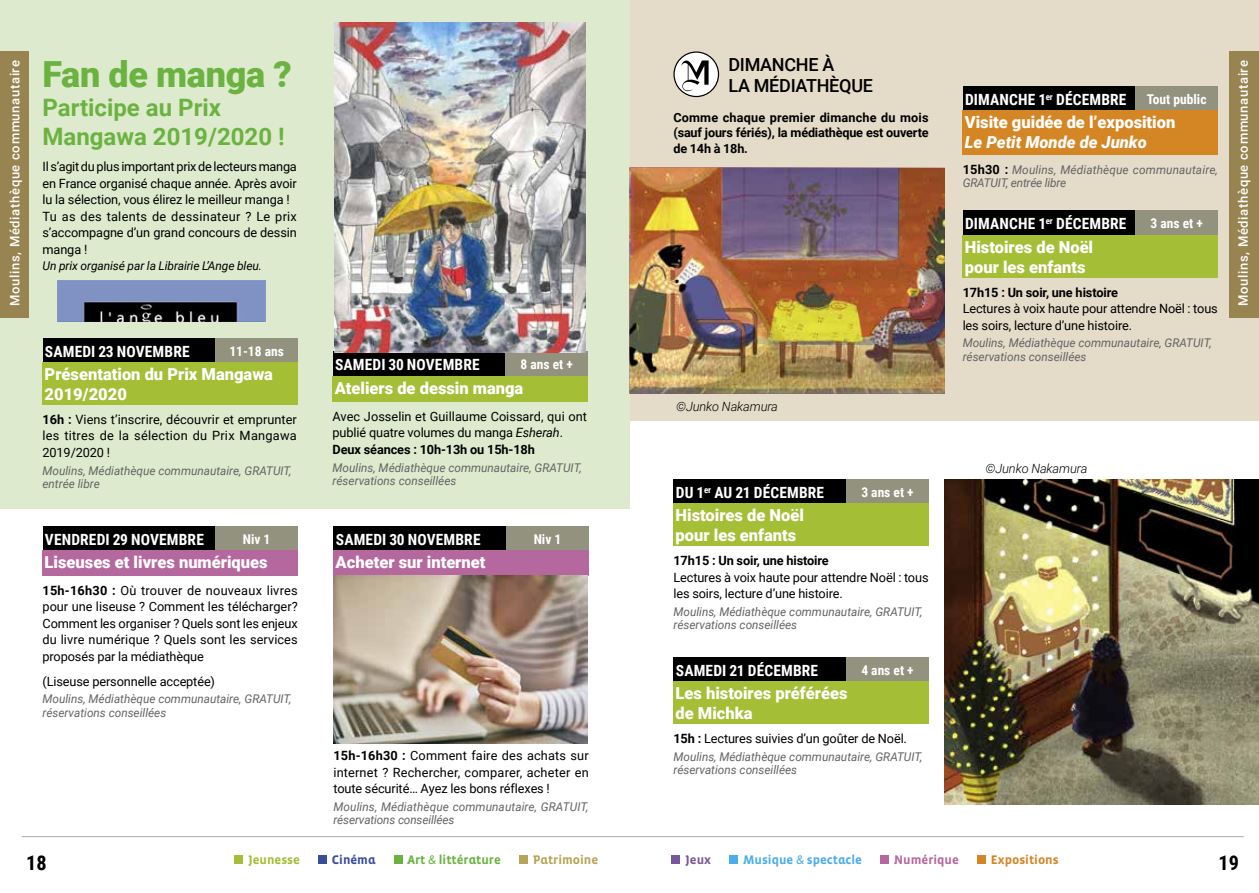
<style>
.page{position:relative;width:1259px;height:893px;background:#fff}
.page>*{position:absolute;margin:0;border:0;box-sizing:border-box;transform-origin:0 0}
.t1{font:900 36px "Roboto";letter-spacing:-.01em;color:#6bb340}
.t2{font:700 24px/28.8px "Roboto";color:#6bb340}
.t3{font:700 20.25px "Roboto Condensed";color:#000}
.t4{font:500 18px/21px "Roboto";letter-spacing:-.015em;color:#000}
.t5{font:900 16.5px/19.8px "Roboto";color:#fff}
.t6{font:italic 900 16.5px "Roboto";color:#fff}
.t7{font:700 15.45px "Roboto Condensed";letter-spacing:.01em;color:#fff}
.t8{font:700 13.5px "Roboto Condensed";color:#fff}
.t9{font:500 13.05px "Roboto";letter-spacing:.05em;color:#fff}
.t10{font:12.75px/16.5px "Roboto";letter-spacing:-.01em;color:#000}
.t11{font:700 12.75px "Roboto";letter-spacing:-.01em;color:#000}
.t12{font:italic 300 12.75px "Roboto";letter-spacing:-.01em;color:#000}
.t13{font:700 12.75px "Vista Sans Alt";color:#4cadea}
.t14{font:700 12.75px "Vista Sans Alt";color:#6bb340}
.t15{font:700 12.75px "Vista Sans Alt";color:#d48625}
.t16{font:700 12.75px "Vista Sans Alt";color:#b6a457}
.t17{font:700 12.75px "Vista Sans Alt";color:#b5689d}
.t18{font:700 12.75px "Vista Sans Alt";color:#a4be35}
.t19{font:700 12.75px "Vista Sans Alt";color:#3a4d98}
.t20{font:700 12.75px "Vista Sans Alt";color:#78589a}
.t21{font:700 12.6px/15.1px "Roboto";letter-spacing:-.015em;color:#000;text-align:justify}
.t22{font:italic 12px/13.5px "Roboto";color:#636363}
.t23{font:italic 12px "Roboto";letter-spacing:-.01em;color:#000}
.s1{font-weight:700;font-style:normal;font-size:12.75px;color:#000}
.s2{font-weight:700}
.s3{font-style:italic}
.s4{font-family:"Vista Sans Reg";font-weight:400}
</style>
<div class="page">
<div style="left:629px;top:0;width:630px;height:421px;background:#e4dbc9"></div>
<div style="left:962px;top:211px;width:173px;height:24px;background:#000"></div>
<div style="left:1135px;top:211px;width:82px;height:24px;background:#93927f"></div>
<div style="left:962px;top:235px;width:255px;height:43px;background:#a4be35"></div>
<div style="left:962px;top:87px;width:173px;height:23px;background:#000"></div>
<div style="left:1135px;top:87px;width:82px;height:23px;background:#93927f"></div>
<div style="left:962px;top:110px;width:255px;height:45px;background:#d48625"></div>
<svg style="left:674px;top:52px;width:44px;height:45px"></svg>
<div style="left:673px;top:51px;width:46px;height:46px;border:1px solid #000;border-radius:50%"></div>
<svg style="left:681px;top:60px;width:27px;height:31px"></svg>
<div style="left:673px;top:479px;width:173px;height:24px;background:#000"></div>
<div style="left:846px;top:479px;width:82px;height:24px;background:#93927f"></div>
<div style="left:673px;top:503px;width:255px;height:43px;background:#a4be35"></div>
<div style="left:673px;top:657px;width:173px;height:24px;background:#000"></div>
<div style="left:846px;top:657px;width:82px;height:24px;background:#93927f"></div>
<div style="left:673px;top:681px;width:255px;height:43px;background:#a4be35"></div>
<div style="left:0;top:0;width:629px;height:508px;background:#deeace"></div>
<div style="left:43px;top:338px;width:172px;height:24px;background:#000"></div>
<div style="left:215px;top:338px;width:83px;height:24px;background:#93927f"></div>
<div style="left:43px;top:362px;width:255px;height:43px;background:#a4be35"></div>
<div style="left:333px;top:352px;width:172px;height:24px;background:#000"></div>
<div style="left:505px;top:352px;width:83px;height:24px;background:#93927f"></div>
<div style="left:333px;top:376px;width:255px;height:26px;background:#a4be35"></div>
<img style="left:334px;top:22px;width:251px;height:330px">
<div style="left:234px;top:856px;width:9px;height:8px;background:#a4be35"></div>
<div style="left:318px;top:856px;width:9px;height:8px;background:#3a4d98"></div>
<div style="left:394px;top:856px;width:8px;height:8px;background:#6bb340"></div>
<div style="left:519px;top:856px;width:8px;height:8px;background:#b6a457"></div>
<div style="left:671px;top:856px;width:9px;height:8px;background:#78589a"></div>
<div style="left:729px;top:856px;width:9px;height:8px;background:#4cadea"></div>
<div style="left:880px;top:856px;width:8px;height:8px;background:#b5689d"></div>
<div style="left:977px;top:856px;width:8px;height:8px;background:#d48625"></div>
<hr style="left:22px;top:836px;width:1221px;height:1px;background:#aaa">
<div style="left:0;top:51px;width:29px;height:266px;background:#978451"></div>
<div style="left:1229px;top:51px;width:30px;height:266px;background:#978451"></div>
<div style="left:43px;top:526px;width:172px;height:24px;background:#000"></div>
<div style="left:215px;top:526px;width:83px;height:24px;background:#93927f"></div>
<div style="left:43px;top:550px;width:255px;height:26px;background:#b5689d"></div>
<div style="left:333px;top:526px;width:173px;height:24px;background:#000"></div>
<div style="left:506px;top:526px;width:82px;height:24px;background:#93927f"></div>
<div style="left:333px;top:550px;width:255px;height:26px;background:#b5689d"></div>
<img style="left:333px;top:576px;width:255px;height:167px">
<img style="left:944px;top:479px;width:315px;height:326px">
<img style="left:629px;top:167px;width:316px;height:227px">
<img style="left:57px;top:280px;width:209px;height:42px">
<h3 class="t4" style="left:728px;top:53px;width:146px">DIMANCHE À<br>LA MÉDIATHÈQUE</h3>
<p class="t21" style="left:673px;top:110px;width:257px">Comme chaque premier dimanche du mois (sauf jours fériés), la médiathèque est ouverte de 14h à 18h.</p>
<h1 class="t1" style="left:43px;top:49px;width:251px">Fan de manga ?</h1>
<h2 class="t2" style="left:43px;top:92px;width:244px">Participe au Prix<br>Mangawa 2019/2020 !</h2>
<p class="t10" style="left:43px;top:158px;width:256px">Il s’agit du plus important prix de lecteurs manga en France organisé chaque année. Après avoir lu la sélection, vous élirez le meilleur manga !<br>Tu as des talents de dessinateur ? Le prix s’accompagne d’un grand concours de dessin manga !</p>
<p class="t23" style="left:43px;top:258px;width:221px">Un prix organisé par la Librairie L’Ange bleu.</p>
<p class="t9" style="left:6px;top:306px;width:247px;rotate:-90deg">Moulins, Médiathèque communautaire</p>
<p class="t9" style="left:1234px;top:306px;width:247px;rotate:-90deg">Moulins, Médiathèque communautaire</p>
<p class="t7" style="left:965px;top:89px;width:163px">DIMANCHE 1<sup>er</sup> DÉCEMBRE</p>
<p class="t8" style="left:1147px;top:90px;width:61px">Tout public</p>
<p class="t5" style="left:964px;top:112px;width:212px">Visite guidée de l’exposition</p>
<p class="t6" style="left:964px;top:130px;width:183px">Le Petit Monde de Junko</p>
<p class="t22" style="left:962px;top:162px;width:257px"><span class="s1">15h30 :</span> Moulins, Médiathèque communautaire,<br>GRATUIT, entrée libre</p>
<p class="t7" style="left:965px;top:213px;width:163px">DIMANCHE 1<sup>er</sup> DÉCEMBRE</p>
<p class="t8" style="left:1150px;top:214px;width:54px">3 ans et +</p>
<p class="t5" style="left:964px;top:236px;width:130px">Histoires de Noël pour les enfants</p>
<p class="t11" style="left:962px;top:283px;width:157px">17h15 : Un soir, une histoire</p>
<p class="t10" style="left:962px;top:300px;width:257px">Lectures à voix haute pour attendre Noël : tous les soirs, lecture d’une histoire.</p>
<p class="t22" style="left:962px;top:336px;width:250px">Moulins, Médiathèque communautaire, GRATUIT, réservations conseillées</p>
<p class="t7" style="left:45px;top:340px;width:146px">SAMEDI 23 NOVEMBRE</p>
<p class="t8" style="left:229px;top:342px;width:56px">11-18 ans</p>
<p class="t5" style="left:45px;top:364px;width:230px">Présentation du Prix Mangawa<br>2019/2020</p>
<p class="t10" style="left:43px;top:411px;width:256px;text-align:justify"><span class="s2">16h :</span> Viens t’inscrire, découvrir et emprunter les titres de la sélection du Prix Mangawa 2019/2020 !</p>
<p class="t22" style="left:43px;top:463px;width:250px">Moulins, Médiathèque communautaire, GRATUIT, entrée libre</p>
<p class="t7" style="left:335px;top:354px;width:146px">SAMEDI 30 NOVEMBRE</p>
<p class="t8" style="left:520px;top:355px;width:54px">8 ans et +</p>
<p class="t5" style="left:335px;top:377px;width:190px">Ateliers de dessin manga</p>
<p class="t10" style="left:333px;top:408px;width:256px">Avec Josselin et Guillaume Coissard, qui ont publié quatre volumes du manga <span class="s3">Esherah</span>.<br><span class="s2">Deux séances : 10h-13h ou 15h-18h</span></p>
<p class="t22" style="left:333px;top:460px;width:250px">Moulins, Médiathèque communautaire, GRATUIT, réservations conseillées</p>
<p class="t12" style="left:676px;top:398px;width:103px">©Junko Nakamura</p>
<p class="t12" style="left:985px;top:459px;width:103px">©Junko Nakamura</p>
<p class="t7" style="left:676px;top:482px;width:150px">DU 1<sup>er</sup> AU 21 DÉCEMBRE</p>
<p class="t8" style="left:861px;top:483px;width:54px">3 ans et +</p>
<p class="t5" style="left:675px;top:505px;width:130px">Histoires de Noël pour les enfants</p>
<p class="t11" style="left:673px;top:552px;width:157px">17h15 : Un soir, une histoire</p>
<p class="t10" style="left:673px;top:568px;width:257px">Lectures à voix haute pour attendre Noël : tous les soirs, lecture d’une histoire.</p>
<p class="t22" style="left:673px;top:604px;width:250px">Moulins, Médiathèque communautaire, GRATUIT, réservations conseillées</p>
<p class="t7" style="left:676px;top:660px;width:144px">SAMEDI 21 DÉCEMBRE</p>
<p class="t8" style="left:861px;top:661px;width:54px">4 ans et +</p>
<p class="t5" style="left:675px;top:683px;width:173px">Les histoires préférées de Michka</p>
<p class="t10" style="left:673px;top:730px;width:235px"><span class="s2">15h :</span> Lectures suivies d’un goûter de Noël.</p>
<p class="t22" style="left:673px;top:749px;width:250px">Moulins, Médiathèque communautaire, GRATUIT, réservations conseillées</p>
<p class="t7" style="left:45px;top:528px;width:160px">VENDREDI 29 NOVEMBRE</p>
<p class="t8" style="left:243px;top:529px;width:29px">Niv 1</p>
<p class="t5" style="left:45px;top:552px;width:224px">Liseuses et livres numériques</p>
<p class="t10" style="left:43px;top:581px;width:257px;text-align:justify"><span class="s2">15h-16h30 :</span> Où trouver de nouveaux livres pour une liseuse ? Comment les télécharger?<br>Comment les organiser ? Quels sont les enjeux du livre numérique ? Quels sont les services proposés par la médiathèque</p>
<p class="t10" style="left:43px;top:672px;width:174px">(Liseuse personnelle acceptée)</p>
<p class="t22" style="left:43px;top:692px;width:250px">Moulins, Médiathèque communautaire, GRATUIT, réservations conseillées</p>
<p class="t7" style="left:336px;top:528px;width:146px">SAMEDI 30 NOVEMBRE</p>
<p class="t8" style="left:534px;top:529px;width:29px">Niv 1</p>
<p class="t5" style="left:335px;top:552px;width:151px">Acheter sur internet</p>
<p class="t10" style="left:333px;top:747px;width:257px;text-align:justify"><span class="s2">15h-16h30 :</span> Comment faire des achats sur internet ? Rechercher, comparer, acheter en toute sécurité… Ayez les bons réflexes !</p>
<p class="t22" style="left:333px;top:799px;width:257px">Moulins, Médiathèque communautaire, GRATUIT, réservations conseillées</p>
<p class="t18" style="left:248px;top:853px;width:53px">Jeunesse</p>
<p class="t19" style="left:332px;top:853px;width:45px">Cinéma</p>
<p class="t14" style="left:407px;top:853px;width:95px">Art <span class="s4">&amp;</span> littérature</p>
<p class="t16" style="left:533px;top:853px;width:67px">Patrimoine</p>
<p class="t20" style="left:685px;top:853px;width:27px">Jeux</p>
<p class="t13" style="left:743px;top:853px;width:120px">Musique <span class="s4">&amp;</span> spectacle</p>
<p class="t17" style="left:894px;top:853px;width:66px">Numérique</p>
<p class="t15" style="left:991px;top:853px;width:69px">Expositions</p>
<h3 class="t3" style="left:26px;top:849px;width:22px">18</h3>
<h3 class="t3" style="left:1218px;top:849px;width:22px">19</h3>
</div>
